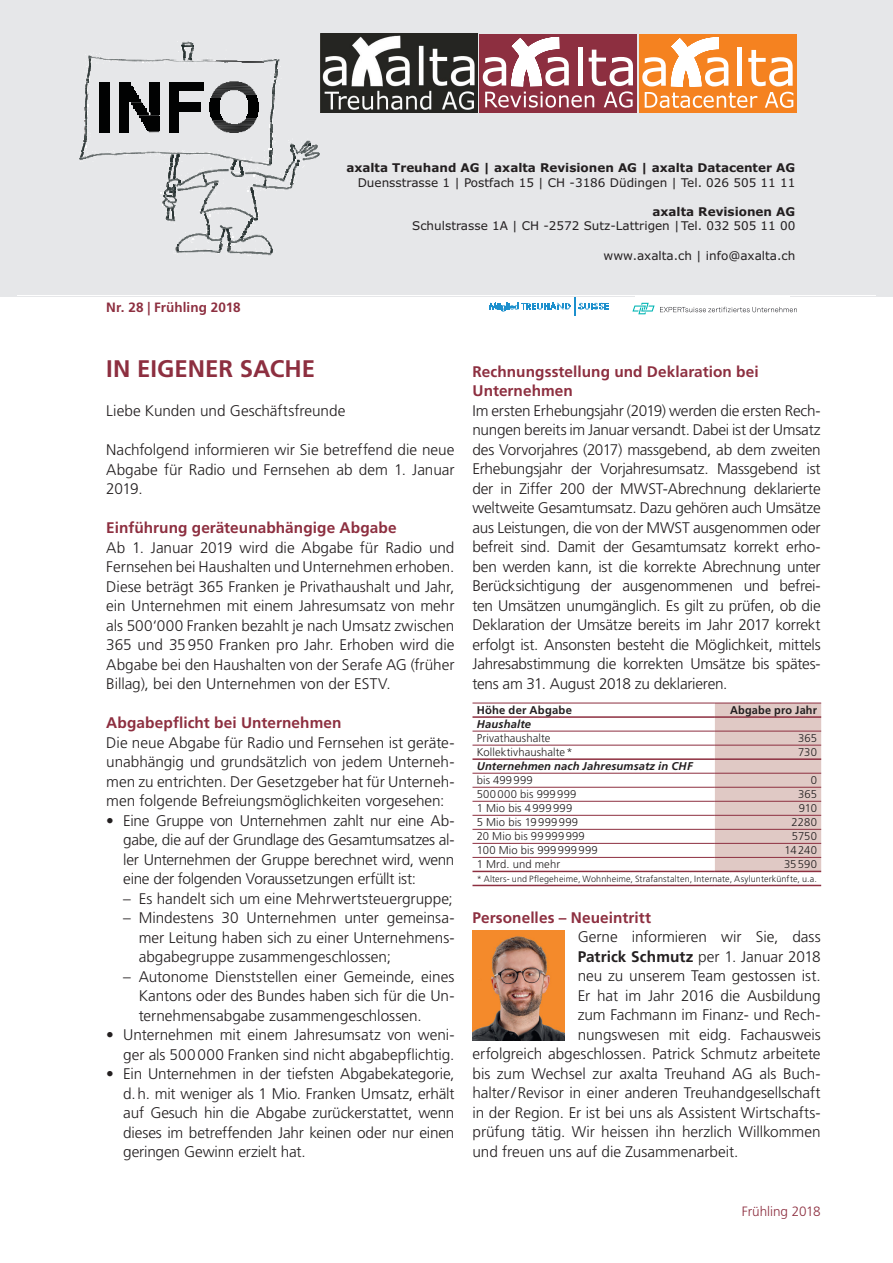
<style>
.page{position:relative;width:893px;height:1263px;background:#fff}
.page>*{position:absolute;margin:0;border:0;box-sizing:border-box;transform-origin:0 0}
.t1{font:700 24px "Frutiger LT Std";color:#8d2f40}
.t2{font:300 15.3px/19.5px "Frutiger LT Std";letter-spacing:-.005em;color:#231f20;text-align:justify}
.t3{font:700 15.3px/19.5px "Frutiger LT Std";letter-spacing:.005em;color:#8d2f40}
.t4{font:700 13.5px "Frutiger LT Std";letter-spacing:.005em;color:#8d2f40}
.t5{font:300 13.5px "Frutiger LT Std";letter-spacing:-.005em;color:#8d2f40}
.t6{font:12px "Verdana";color:#231f20}
.t7{font:700 12px "Verdana";color:#231f20}
.t8{font:300 11.25px "Frutiger LT Std";letter-spacing:.015em;color:#231f20}
.t9{font:italic 700 11.25px "Frutiger LT Std";letter-spacing:.01em;color:#231f20}
.t10{font:700 11.25px "Frutiger LT Std";letter-spacing:.015em;color:#231f20}
.t11{font:300 9px "Frutiger LT Std";letter-spacing:.015em;color:#231f20}
.s1{font-weight:700}
</style>
<div class="page">
<div style="left:0;top:0;width:893px;height:296px;background:#e6e7e9"></div>
<img style="left:321px;top:34px;width:156px;height:78px">
<div style="left:480px;top:34px;width:157px;height:79px;background:#8d2f40"></div>
<svg style="left:483px;top:37px;width:150px;height:71px"></svg>
<div style="left:639px;top:34px;width:158px;height:79px;background:#f58220"></div>
<svg style="left:642px;top:37px;width:151px;height:71px"></svg>
<svg style="left:489px;top:297px;width:119px;height:18px"></svg>
<svg style="left:79px;top:41px;width:241px;height:215px"></svg>
<svg style="left:632px;top:303px;width:165px;height:11px"></svg>
<img style="left:472px;top:931px;width:93px;height:109px">
<div style="left:715px;top:704px;width:106px;height:167px;background:#e0c9c5"></div>
<hr style="left:472px;top:703px;width:243px;height:1px;background:#8d2f40">
<hr style="left:715px;top:703px;width:106px;height:1px;background:#8d2f40">
<hr style="left:472px;top:731px;width:243px;height:1px;background:#8d2f40">
<hr style="left:715px;top:731px;width:106px;height:1px;background:#8d2f40">
<hr style="left:472px;top:745px;width:243px;height:1px;background:#8d2f40">
<hr style="left:715px;top:745px;width:106px;height:1px;background:#8d2f40">
<hr style="left:472px;top:773px;width:243px;height:1px;background:#8d2f40">
<hr style="left:715px;top:773px;width:106px;height:1px;background:#8d2f40">
<hr style="left:472px;top:815px;width:243px;height:1px;background:#8d2f40">
<hr style="left:715px;top:815px;width:106px;height:1px;background:#8d2f40">
<hr style="left:472px;top:829px;width:243px;height:1px;background:#8d2f40">
<hr style="left:715px;top:829px;width:106px;height:1px;background:#8d2f40">
<hr style="left:472px;top:843px;width:243px;height:1px;background:#8d2f40">
<hr style="left:715px;top:843px;width:106px;height:1px;background:#8d2f40">
<hr style="left:472px;top:857px;width:243px;height:1px;background:#8d2f40">
<hr style="left:715px;top:857px;width:106px;height:1px;background:#8d2f40">
<hr style="left:472px;top:801px;width:243px;height:1px;background:#8d2f40">
<hr style="left:715px;top:801px;width:106px;height:1px;background:#8d2f40">
<hr style="left:472px;top:716px;width:243px;height:2px;background:#8d2f40">
<hr style="left:715px;top:716px;width:106px;height:2px;background:#8d2f40">
<hr style="left:472px;top:758px;width:243px;height:2px;background:#8d2f40">
<hr style="left:715px;top:758px;width:106px;height:2px;background:#8d2f40">
<hr style="left:472px;top:787px;width:243px;height:1px;background:#8d2f40">
<hr style="left:715px;top:787px;width:106px;height:1px;background:#8d2f40">
<hr style="left:472px;top:871px;width:243px;height:1px;background:#8d2f40">
<hr style="left:715px;top:871px;width:106px;height:1px;background:#8d2f40">
<hr style="left:472px;top:885px;width:243px;height:1px;background:#8d2f40">
<hr style="left:715px;top:885px;width:106px;height:1px;background:#8d2f40">
<p class="t4" style="left:106px;top:299px;width:136px">Nr. 28 | Frühling 2018</p>
<p class="t7" style="left:346px;top:160px;width:450px">axalta Treuhand AG | axalta Revisionen AG | axalta Datacenter AG</p>
<p class="t7" style="left:652px;top:204px;width:144px">axalta Revisionen AG</p>
<p class="t6" style="left:358px;top:175px;width:439px">Duensstrasse 1 | Postfach 15 | CH -3186 Düdingen | Tel. 026 505 11 11</p>
<p class="t6" style="left:412px;top:218px;width:385px">Schulstrasse 1A | CH -2572 Sutz-Lattrigen |Tel. 032 505 11 00</p>
<p class="t6" style="left:604px;top:248px;width:193px">www.axalta.ch | info@axalta.ch</p>
<h1 class="t1" style="left:106px;top:355px;width:210px">IN EIGENER SACHE</h1>
<p class="t2" style="left:106px;top:401px;width:241px">Liebe Kunden und Geschäftsfreunde</p>
<p class="t2" style="left:106px;top:440px;width:350px">Nachfolgend informieren wir Sie betreffend die neue Abgabe für Radio und Fernsehen ab dem 1. Januar 2019.</p>
<p class="t3" style="left:106px;top:518px;width:292px">Einführung geräteunabhängige Abgabe</p>
<p class="t2" style="left:106px;top:538px;width:350px">Ab 1. Januar 2019 wird die Abgabe für Radio und Fernsehen bei Haushalten und Unternehmen erhoben.<br>Diese beträgt 365 Franken je Privathaushalt und Jahr, ein Unternehmen mit einem Jahresumsatz von mehr als 500‘000 Franken bezahlt je nach Umsatz zwischen 365 und 35950 Franken pro Jahr. Erhoben wird die Abgabe bei den Haushalten von der Serafe AG (früher Billag), bei den Unternehmen von der ESTV.</p>
<p class="t3" style="left:106px;top:713px;width:237px">Abgabepflicht bei Unternehmen</p>
<p class="t2" style="left:106px;top:733px;width:350px">Die neue Abgabe für Radio und Fernsehen ist geräte&shy;unabhängig und grundsätzlich von jedem Unterneh&shy;men zu entrichten. Der Gesetzgeber hat für Unterneh&shy;men folgende Befreiungsmöglichkeiten vorgesehen:</p>
<p class="t2" style="left:123px;top:811px;width:333px;text-indent:-17px">• Eine Gruppe von Unternehmen zahlt nur eine Ab&shy;gabe, die auf der Grundlage des Gesamtumsatzes al&shy;ler Unternehmen der Gruppe berechnet wird, wenn eine der folgenden Voraussetzungen erfüllt ist:</p>
<p class="t2" style="left:123px;top:889px;width:331px">– Es handelt sich um eine Mehrwertsteuergruppe;</p>
<p class="t2" style="left:139px;top:908px;width:317px;text-indent:-15px">– Mindestens 30 Unternehmen unter gemeinsa&shy;mer Leitung haben sich zu einer Unternehmens&shy;abgabegruppe zusammengeschlossen;</p>
<p class="t2" style="left:139px;top:967px;width:317px;text-indent:-15px">– Autonome Dienststellen einer Gemeinde, eines Kantons oder des Bundes haben sich für die Un&shy;ternehmensabgabe zusammengeschlossen.</p>
<p class="t2" style="left:106px;top:1025px;width:350px;text-align:right">• Unternehmen mit einem Jahresumsatz von weni&shy;ger als 500000 Franken sind nicht abgabepflichtig.</p>
<p class="t2" style="left:123px;top:1064px;width:333px;text-indent:-17px">• Ein Unternehmen in der tiefsten Abgabekategorie, d.h. mit weniger als 1 Mio. Franken Umsatz, erhält auf Gesuch hin die Abgabe zurückerstattet, wenn dieses im betreffenden Jahr keinen oder nur einen geringen Gewinn erzielt hat.</p>
<p class="t3" style="left:472px;top:362px;width:288px">Rechnungsstellung und Deklaration bei<br>Unternehmen</p>
<p class="t2" style="left:472px;top:401px;width:350px">Im ersten Erhebungsjahr (2019) werden die ersten Rech&shy;nungen bereits im Januar versandt. Dabei ist der Umsatz des Vorvorjahres (2017) massgebend, ab dem zweiten Erhebungsjahr der Vorjahresumsatz. Massgebend ist der in Ziffer 200 der MWST-Abrechnung deklarierte weltweite Gesamtumsatz. Dazu gehören auch Umsätze aus Leistungen, die von der MWST ausgenommen oder befreit sind. Damit der Gesamtumsatz korrekt erho&shy;ben werden kann, ist die korrekte Abrechnung unter Berücksichtigung der ausgenommenen und befrei&shy;ten Umsätzen unumgänglich. Es gilt zu prüfen, ob die Deklaration der Umsätze bereits im Jahr 2017 korrekt erfolgt ist. Ansonsten besteht die Möglichkeit, mittels Jahresabstimmung die korrekten Umsätze bis spätes&shy;tens am 31. August 2018 zu deklarieren.</p>
<p class="t10" style="left:477px;top:703px;width:97px">Höhe der Abgabe</p>
<p class="t10" style="left:730px;top:703px;width:88px">Abgabe pro Jahr</p>
<p class="t9" style="left:477px;top:717px;width:56px">Haushalte</p>
<p class="t8" style="left:477px;top:731px;width:75px">Privathaushalte</p>
<p class="t8" style="left:798px;top:731px;width:20px">365</p>
<p class="t8" style="left:477px;top:745px;width:98px">Kollektivhaushalte*</p>
<p class="t8" style="left:798px;top:745px;width:20px">730</p>
<p class="t9" style="left:477px;top:759px;width:217px">Unternehmen nach Jahresumsatz in CHF</p>
<p class="t8" style="left:477px;top:773px;width:58px">bis 499999</p>
<p class="t8" style="left:811px;top:773px;width:8px">0</p>
<p class="t8" style="left:477px;top:787px;width:101px">500000 bis 999999</p>
<p class="t8" style="left:798px;top:787px;width:20px">365</p>
<p class="t8" style="left:477px;top:801px;width:97px">1 Mio bis 4999999</p>
<p class="t8" style="left:799px;top:801px;width:20px">910</p>
<p class="t8" style="left:477px;top:815px;width:103px">5 Mio bis 19999999</p>
<p class="t8" style="left:792px;top:815px;width:27px">2280</p>
<p class="t8" style="left:477px;top:830px;width:110px">20 Mio bis 99999999</p>
<p class="t8" style="left:792px;top:830px;width:27px">5750</p>
<p class="t8" style="left:477px;top:844px;width:123px">100 Mio bis 999999999</p>
<p class="t8" style="left:785px;top:844px;width:34px">14240</p>
<p class="t8" style="left:477px;top:858px;width:85px">1 Mrd. und mehr</p>
<p class="t8" style="left:784px;top:858px;width:34px">35590</p>
<p class="t11" style="left:477px;top:874px;width:342px">* Alters- und Pflegeheime, Wohnheime, Strafanstalten, Internate, Asylunterkünfte, u.a.</p>
<p class="t3" style="left:472px;top:908px;width:180px">Personelles – Neueintritt</p>
<p class="t2" style="left:578px;top:927px;width:244px">Gerne informieren wir Sie, dass</p>
<p class="t2" style="left:578px;top:947px;width:245px"><span class="s1">Patrick Schmutz</span> per 1. Januar 2018</p>
<p class="t2" style="left:578px;top:966px;width:244px">neu zu unserem Team gestossen ist.</p>
<p class="t2" style="left:578px;top:986px;width:244px">Er hat im Jahr 2016 die Ausbildung</p>
<p class="t2" style="left:578px;top:1005px;width:244px">zum Fachmann im Finanz- und Rech-</p>
<p class="t2" style="left:578px;top:1025px;width:244px">nungswesen mit eidg. Fachausweis</p>
<p class="t2" style="left:472px;top:1044px;width:350px">erfolgreich abgeschlossen. Patrick Schmutz arbeitete</p>
<p class="t2" style="left:472px;top:1064px;width:350px">bis zum Wechsel zur axalta Treuhand AG als Buch-</p>
<p class="t2" style="left:472px;top:1083px;width:350px">halter/Revisor in einer anderen Treuhandgesellschaft</p>
<p class="t2" style="left:472px;top:1103px;width:350px">in der Region. Er ist bei uns als Assistent Wirtschafts-</p>
<p class="t2" style="left:472px;top:1122px;width:350px">prüfung tätig. Wir heissen ihn herzlich Willkommen</p>
<p class="t2" style="left:472px;top:1142px;width:267px">und freuen uns auf die Zusammenarbeit.</p>
<p class="t5" style="left:742px;top:1203px;width:80px">Frühling 2018</p>
</div>
